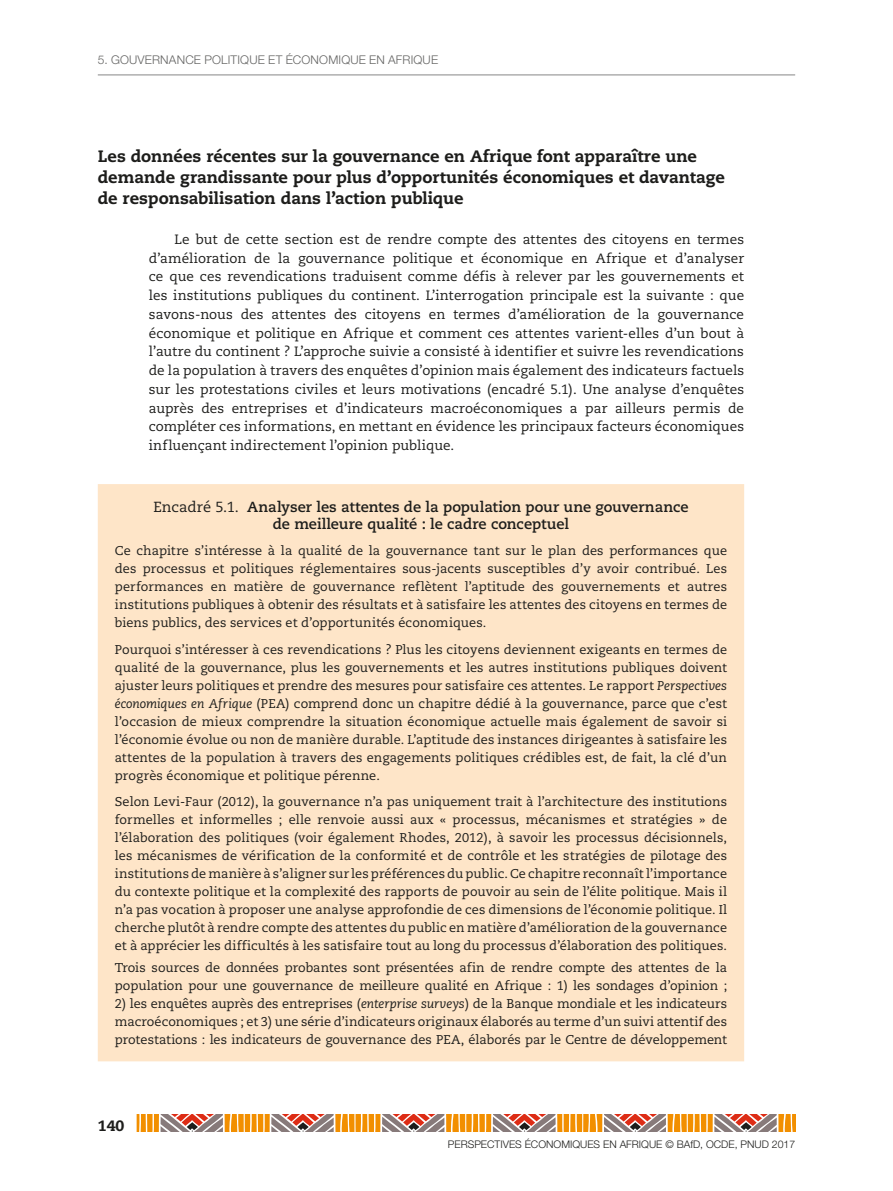
<style>
.page{position:relative;width:893px;height:1191px;background:#fff}
.page>*{position:absolute;margin:0;border:0;box-sizing:border-box;transform-origin:0 0}
.Title_1{font:800 16.5px/21px "Caecilia";letter-spacing:-.005em;color:#1d1d1b}
.t1{font:800 15px "Caecilia";color:#1d1d1b}
.t2{font:700 14.7px/16.5px "Caecilia";color:#1d1d1b;text-align:center}
.Texte_normal{font:13.5px/18.8px "Caecilia";color:#1d1d1b;text-align:justify}
.Box_text{font:12.75px/18px "Caecilia";color:#1d1d1b;text-align:justify}
.t3{font:300 12px "Helvetica Neue";letter-spacing:.015em;color:#646463}
.t4{font:300 10.5px "Helvetica Neue";color:#1d1d1b}
.s1{font-weight:400}
.s2{font-style:italic}
</style>
<div class="page">
<hr style="left:98px;top:75px;width:697px;height:1px;background:#878787">
<svg style="left:137px;top:1114px;width:658px;height:17px;background:#d09664"></svg>
<div style="left:98px;top:484px;width:646px;height:577px;background:#fee5c8"></div>
<p class="t3" style="left:98px;top:52px;width:342px">5. GOUVERNANCE POLITIQUE ET ÉCONOMIQUE EN AFRIQUE</p>
<p class="Title_1" style="left:98px;top:145px;width:629px">Les données récentes sur la gouvernance en Afrique font apparaître une demande grandissante pour plus d’opportunités économiques et davantage de responsabilisation dans l’action publique</p>
<p class="Texte_normal" style="left:149px;top:230px;width:597px;text-indent:26px">Le but de cette section est de rendre compte des attentes des citoyens en termes d’amélioration de la gouvernance politique et économique en Afrique et d’analyser ce que ces revendications traduisent comme défis à relever par les gouvernements et les institutions publiques du continent. L’interrogation principale est la suivante : que savons-nous des attentes des citoyens en termes d’amélioration de la gouvernance économique et politique en Afrique et comment ces attentes varient-elles d’un bout à l’autre du continent ? L’approche suivie a consisté à identifier et suivre les revendications de la population à travers des enquêtes d’opinion mais également des indicateurs factuels sur les protestations civiles et leurs motivations (encadré 5.1). Une analyse d’enquêtes auprès des entreprises et d’indicateurs macroéconomiques a par ailleurs permis de compléter ces informations, en mettant en évidence les principaux facteurs économiques influençant indirectement l’opinion publique.</p>
<p class="t2" style="left:153px;top:499px;width:537px"><span class="s1">Encadré 5.1.</span> Analyser les attentes de la population pour une gouvernance de meilleure qualité : le cadre conceptuel</p>
<p class="Box_text" style="left:115px;top:542px;width:614px">Ce chapitre s’intéresse à la qualité de la gouvernance tant sur le plan des performances que des processus et politiques réglementaires sous-jacents susceptibles d’y avoir contribué. Les performances en matière de gouvernance reflètent l’aptitude des gouvernements et autres institutions publiques à obtenir des résultats et à satisfaire les attentes des citoyens en termes de biens publics, des services et d’opportunités économiques.</p>
<p class="Box_text" style="left:115px;top:640px;width:614px">Pourquoi s’intéresser à ces revendications ? Plus les citoyens deviennent exigeants en termes de qualité de la gouvernance, plus les gouvernements et les autres institutions publiques doivent ajuster leurs politiques et prendre des mesures pour satisfaire ces attentes. Le rapport <span class="s2">Perspectives économiques en Afrique</span> (PEA) comprend donc un chapitre dédié à la gouvernance, parce que c’est l’occasion de mieux comprendre la situation économique actuelle mais également de savoir si l’économie évolue ou non de manière durable. L’aptitude des instances dirigeantes à satisfaire les attentes de la population à travers des engagements politiques crédibles est, de fait, la clé d’un progrès économique et politique pérenne.</p>
<p class="Box_text" style="left:115px;top:793px;width:614px">Selon Levi-Faur (2012), la gouvernance n’a pas uniquement trait à l’architecture des institutions formelles et informelles ; elle renvoie aussi aux « processus, mécanismes et stratégies » de l’élaboration des politiques (voir également Rhodes, 2012), à savoir les processus décisionnels, les mécanismes de vérification de la conformité et de contrôle et les stratégies de pilotage des institutions de manière à s’aligner sur les préférences du public. Ce chapitre reconnaît l’importance du contexte politique et la complexité des rapports de pouvoir au sein de l’élite politique. Mais il n’a pas vocation à proposer une analyse approfondie de ces dimensions de l’économie politique. Il cherche plutôt à rendre compte des attentes du public en matière d’amélioration de la gouvernance et à apprécier les difficultés à les satisfaire tout au long du processus d’élaboration des politiques.</p>
<p class="Box_text" style="left:115px;top:959px;width:614px">Trois sources de données probantes sont présentées afin de rendre compte des attentes de la population pour une gouvernance de meilleure qualité en Afrique : 1) les sondages d’opinion ;</p>
<p class="Box_text" style="left:115px;top:995px;width:614px">2) les enquêtes auprès des entreprises (<span class="s2">enterprise surveys</span>) de la Banque mondiale et les indicateurs macroéconomiques ; et 3) une série d’indicateurs originaux élaborés au terme d’un suivi attentif des protestations : les indicateurs de gouvernance des PEA, élaborés par le Centre de développement</p>
<p class="t1" style="left:98px;top:1116px;width:28px">140</p>
<p class="t4" style="left:448px;top:1138px;width:8px">PER</p>
<p class="t4" style="left:468px;top:1138px;width:14px">SPECTIVE</p>
<p class="t4" style="left:515px;top:1138px;width:18px">S ÉCONOMIQUE</p>
<p class="t4" style="left:594px;top:1138px;width:34px">S EN AFRIQUE</p>
<p class="t4" style="left:665px;top:1138px;width:83px">© BAFD, OCDE, PNU</p>
<p class="t4" style="left:762px;top:1138px;width:35px">D 2017</p>
</div>
